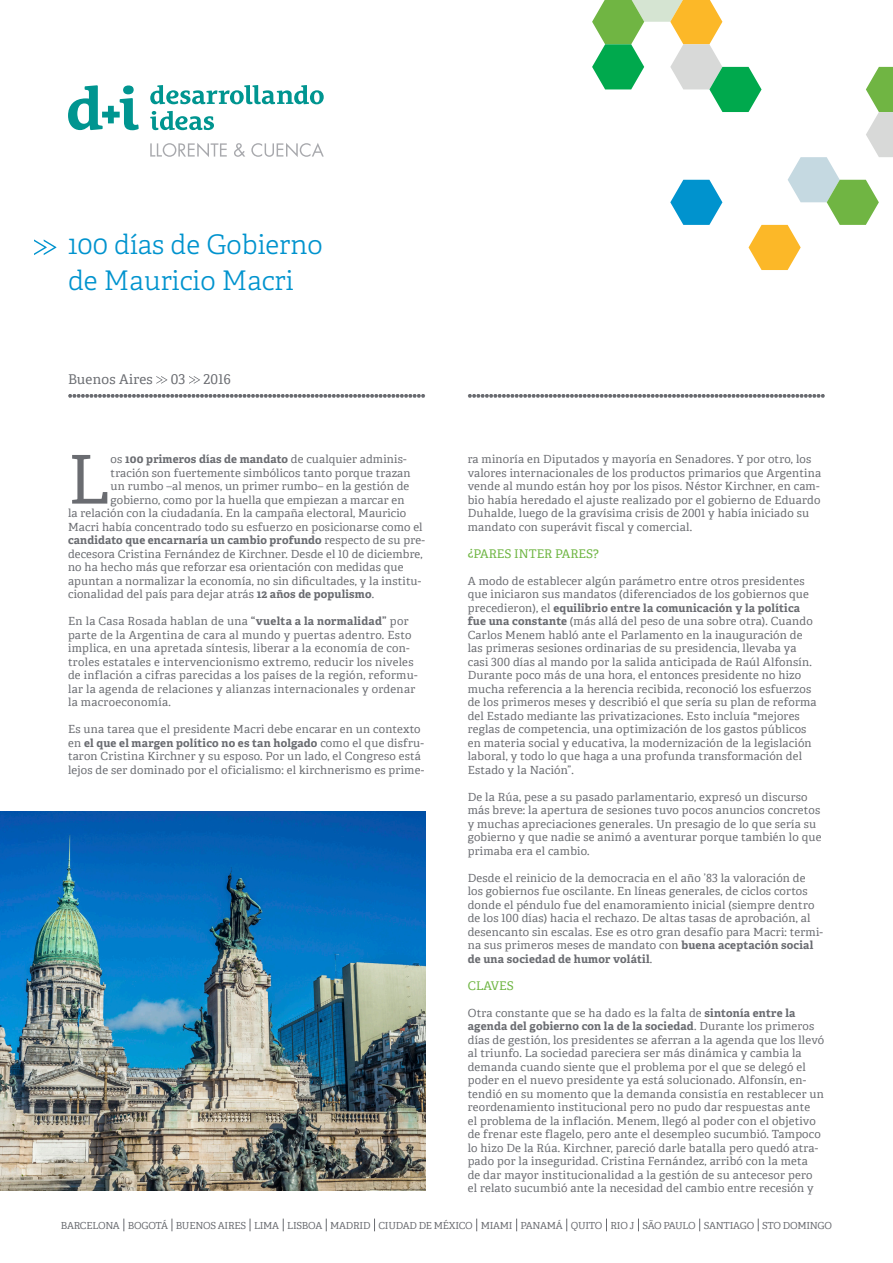
<style>
.page{position:relative;width:893px;height:1263px;background:#fff}
.page>*{position:absolute;margin:0;border:0;box-sizing:border-box;transform-origin:0 0}
.Texto_de_corrido___C{font:67.2px "Adelle";color:#6a6c71}
.Título_del_artículo{font:300 27px/36px "Adelle";color:#0093ce}
.Ciudad_y_fecha{font:13.5px "Adelle";letter-spacing:.02em;color:#6a6c71}
.Subtítulo{font:12px "Adelle";color:#6cb43f}
.texto_corrido{font:11.25px/13.5px "Adelle";letter-spacing:.02em;color:#6a6c71}
.Texto_de_corrido___C-2{font:11.25px "Adelle";letter-spacing:.015em;color:#6a6c71}
.Texto_de_corrido___C-3{font:700 11.25px "Adelle";letter-spacing:.015em;color:#6a6c71}
.t1{font:9.75px "Adelle";letter-spacing:-.025em;color:#6a6c71}
.s1{font-weight:400}
.s2{font-weight:700}
</style>
<div class="page">
<svg style="left:34px;top:239px;width:22px;height:16px"></svg>
<svg style="left:156px;top:376px;width:11px;height:8px"></svg>
<svg style="left:189px;top:376px;width:11px;height:8px"></svg>
<svg style="left:123px;top:1218px;width:1px;height:13px"></svg>
<svg style="left:172px;top:1218px;width:1px;height:13px"></svg>
<svg style="left:250px;top:1218px;width:1px;height:13px"></svg>
<svg style="left:283px;top:1218px;width:1px;height:13px"></svg>
<svg style="left:326px;top:1218px;width:1px;height:13px"></svg>
<svg style="left:374px;top:1218px;width:1px;height:13px"></svg>
<svg style="left:476px;top:1218px;width:1px;height:13px"></svg>
<svg style="left:516px;top:1218px;width:1px;height:13px"></svg>
<svg style="left:566px;top:1218px;width:1px;height:13px"></svg>
<svg style="left:606px;top:1218px;width:1px;height:13px"></svg>
<svg style="left:638px;top:1218px;width:1px;height:13px"></svg>
<svg style="left:699px;top:1218px;width:1px;height:13px"></svg>
<svg style="left:758px;top:1218px;width:1px;height:13px"></svg>
<svg style="left:68px;top:394px;width:357px;height:4px"></svg>
<svg style="left:468px;top:394px;width:357px;height:4px"></svg>
<svg style="left:68px;top:85px;width:71px;height:45px"></svg>
<svg style="left:150px;top:85px;width:174px;height:19px"></svg>
<svg style="left:150px;top:111px;width:64px;height:19px"></svg>
<svg style="left:150px;top:143px;width:174px;height:14px"></svg>
<svg style="left:592px;top:0;width:301px;height:270px"></svg>
<img style="left:0;top:811px;width:425px;height:380px">
<p class="Título_del_artículo" style="left:68px;top:226px;width:256px">100 días de Gobierno de Mauricio Macri</p>
<p class="Ciudad_y_fecha" style="left:68px;top:369px;width:86px">Buenos Aires</p>
<p class="Ciudad_y_fecha" style="left:171px;top:369px;width:16px">03</p>
<p class="Ciudad_y_fecha" style="left:204px;top:369px;width:29px">2016</p>
<p class="Texto_de_corrido___C" style="left:68px;top:431px;width:43px">L</p>
<p class="Texto_de_corrido___C-3" style="left:111px;top:451px;width:297px"><span class="s1">os</span> 100 primeros días de mandato <span class="s1">de cualquier adminis-</span></p>
<p class="texto_corrido" style="left:468px;top:452px;width:355px">ra minoría en Diputados y mayoría en Senadores. Y por otro, los valores internacionales de los productos primarios que Argentina vende al mundo están hoy por los pisos. Néstor Kirchner, en cam&shy;bio había heredado el ajuste realizado por el gobierno de Eduardo Duhalde, luego de la gravísima crisis de 2001 y había iniciado su mandato con superávit fiscal y comercial.</p>
<p class="Subtítulo" style="left:468px;top:545px;width:133px">¿PARES INTER PARES?</p>
<p class="texto_corrido" style="left:468px;top:573px;width:350px">A modo de establecer algún parámetro entre otros presidentes que iniciaron sus mandatos (diferenciados de los gobiernos que precedieron), el <span class="s2">equilibrio entre la comunicación y la política fue una constante</span> (más allá del peso de una sobre otra). Cuando Carlos Menem habló ante el Parlamento en la inauguración de las primeras sesiones ordinarias de su presidencia, llevaba ya casi 300 días al mando por la salida anticipada de Raúl Alfonsín.<br>Durante poco más de una hora, el entonces presidente no hizo mucha referencia a la herencia recibida, reconoció los esfuerzos de los primeros meses y describió el que sería su plan de reforma del Estado mediante las privatizaciones. Esto incluía "mejores reglas de competencia, una optimización de los gastos públicos en materia social y educativa, la modernización de la legislación laboral, y todo lo que haga a una profunda transformación del Estado y la Nación”.</p>
<p class="texto_corrido" style="left:468px;top:789px;width:355px">De la Rúa, pese a su pasado parlamentario, expresó un discurso más breve: la apertura de sesiones tuvo pocos anuncios concretos y muchas apreciaciones generales. Un presagio de lo que sería su gobierno y que nadie se animó a aventurar porque también lo que primaba era el cambio.</p>
<p class="texto_corrido" style="left:468px;top:870px;width:357px">Desde el reinicio de la democracia en el año ’83 la valoración de los gobiernos fue oscilante. En líneas generales, de ciclos cortos donde el péndulo fue del enamoramiento inicial (siempre dentro de los 100 días) hacia el rechazo. De altas tasas de aprobación, al desencanto sin escalas. Ese es otro gran desafío para Macri: termi&shy;na sus primeros meses de mandato con <span class="s2">buena aceptación social de una sociedad de humor volátil</span>.</p>
<p class="Subtítulo" style="left:468px;top:977px;width:47px">CLAVES</p>
<p class="texto_corrido" style="left:468px;top:1005px;width:358px">Otra constante que se ha dado es la falta de <span class="s2">sintonía entre la agenda del gobierno con la de la sociedad</span>. Durante los primeros días de gestión, los presidentes se aferran a la agenda que los llevó al triunfo. La sociedad pareciera ser más dinámica y cambia la demanda cuando siente que el problema por el que se delegó el poder en el nuevo presidente ya está solucionado. Alfonsín, en&shy;tendió en su momento que la demanda consistía en restablecer un reordenamiento institucional pero no pudo dar respuestas ante<br>el problema de la inflación. Menem, llegó al poder con el objetivo de frenar este flagelo, pero ante el desempleo sucumbió. Tampoco lo hizo De la Rúa. Kirchner, pareció darle batalla pero quedó atra&shy;pado por la inseguridad. Cristina Fernández, arribó con la meta<br>de dar mayor institucionalidad a la gestión de su antecesor pero el relato sucumbió ante la necesidad del cambio entre recesión y</p>
<p class="t1" style="left:61px;top:1218px;width:773px">BARCELONA BOGOTÁ BUENOS AIRES LIMA LISBOA MADRID CIUDAD DE MÉXICO MIAMI PANAMÁ QUITO RIO J SÃO PAULO SANTIAGO STO DOMINGO</p>
<p class="Texto_de_corrido___C-2" style="left:111px;top:464px;width:301px">tración son fuertemente simbólicos tanto porque trazan</p>
<p class="Texto_de_corrido___C-2" style="left:111px;top:478px;width:300px">un rumbo –al menos, un primer rumbo– en la gestión de</p>
<p class="Texto_de_corrido___C-2" style="left:111px;top:491px;width:295px">gobierno, como por la huella que empiezan a marcar en</p>
<p class="Texto_de_corrido___C-2" style="left:68px;top:505px;width:340px">la relación con la ciudadanía. En la campaña electoral, Mauricio</p>
<p class="Texto_de_corrido___C-2" style="left:68px;top:518px;width:356px">Macri había concentrado todo su esfuerzo en posicionarse como el</p>
<p class="Texto_de_corrido___C-3" style="left:68px;top:532px;width:359px">candidato que encarnaría un cambio profundo <span class="s1">respecto de su pre-</span></p>
<p class="Texto_de_corrido___C-2" style="left:68px;top:545px;width:356px">decesora Cristina Fernández de Kirchner. Desde el 10 de diciembre,</p>
<p class="Texto_de_corrido___C-2" style="left:68px;top:559px;width:337px">no ha hecho más que reforzar esa orientación con medidas que</p>
<p class="Texto_de_corrido___C-2" style="left:68px;top:572px;width:355px">apuntan a normalizar la economía, no sin dificultades, y la institu-</p>
<p class="Texto_de_corrido___C-2" style="left:68px;top:586px;width:308px">cionalidad del país para dejar atrás <span class="s2">12 años de populismo</span>.</p>
<p class="texto_corrido" style="left:68px;top:614px;width:351px">En la Casa Rosada hablan de una <span class="s2">“vuelta a la normalidad”</span> por parte de la Argentina de cara al mundo y puertas adentro. Esto implica, en una apretada síntesis, liberar a la economía de con&shy;troles estatales e intervencionismo extremo, reducir los niveles de inflación a cifras parecidas a los países de la región, reformu&shy;lar la agenda de relaciones y alianzas internacionales y ordenar la macroeconomía.</p>
<p class="texto_corrido" style="left:68px;top:722px;width:358px">Es una tarea que el presidente Macri debe encarar en un contexto en <span class="s2">el que el margen político no es tan holgado</span> como el que disfru&shy;taron Cristina Kirchner y su esposo. Por un lado, el Congreso está lejos de ser dominado por el oficialismo: el kirchnerismo es prime-</p>
</div>
